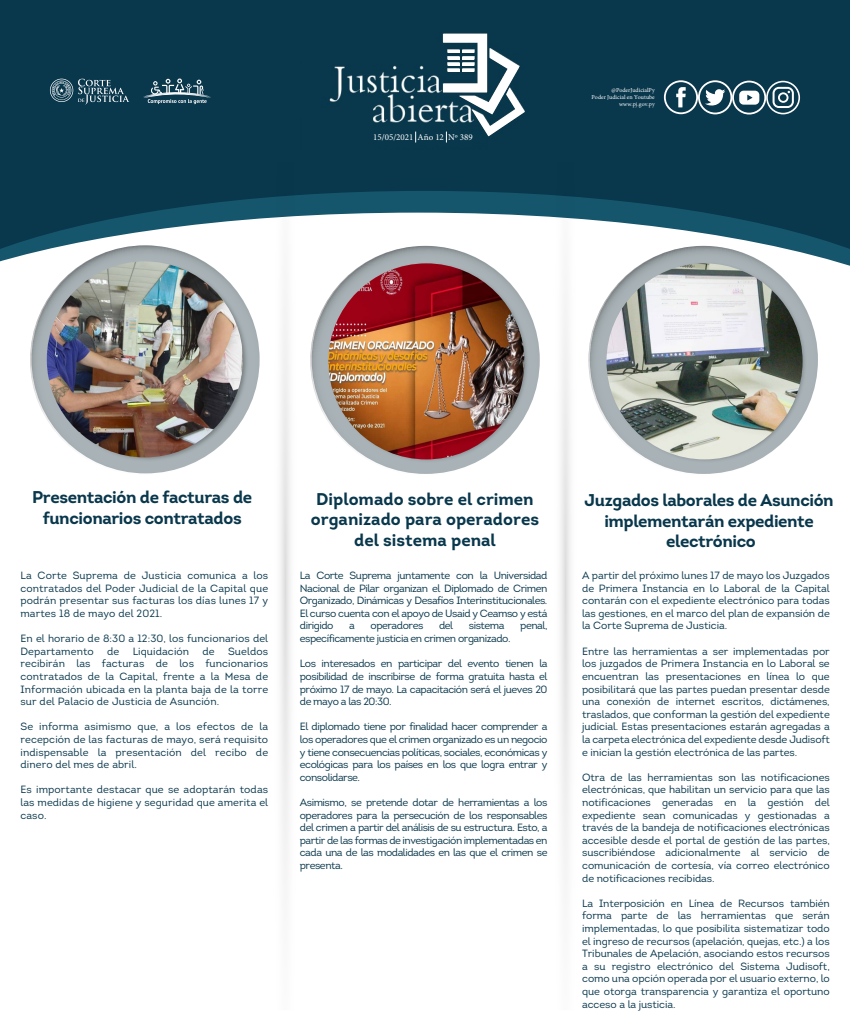
<style>
.page{position:relative;width:850px;height:1025px;background:#fff}
.page>*{position:absolute;margin:0;border:0;box-sizing:border-box;transform-origin:0 0}
.t1{font:700 17px/20.4px "Intro";letter-spacing:-.025em;color:#09374c;text-align:center}
.t2{font:700 17px/20.4px "Intro";color:#09374c;text-align:center}
.t3{font:10.5px/12.6px "Intro";letter-spacing:-.005em;color:#09374c;text-align:justify}
.t4{font:10.5px "Intro";letter-spacing:-.045em;color:#09374c}
.t5{font:8.95px "Minion Pro";color:#fff}
.t6{font:6px/7.2px "Minion Pro";color:#fff;text-align:right}
</style>
<div class="page">
<svg style="left:0;top:0;width:850px;height:260px;background:#214c5f"></svg>
<svg style="left:664px;top:80px;width:136px;height:34px"></svg>
<svg style="left:50px;top:79px;width:79px;height:25px;background:#3b5f70"></svg>
<svg style="left:143px;top:78px;width:68px;height:26px;background:#406374"></svg>
<svg style="left:30px;top:245px;width:229px;height:229px"></svg>
<img style="left:46px;top:260px;width:204px;height:204px">
<img style="left:47px;top:261px;width:196px;height:196px;border-radius:98px">
<svg style="left:310px;top:246px;width:229px;height:228px"></svg>
<img style="left:326px;top:260px;width:204px;height:204px">
<img style="left:328px;top:263px;width:196px;height:196px;border-radius:98px">
<svg style="left:588px;top:246px;width:229px;height:228px"></svg>
<img style="left:604px;top:260px;width:204px;height:204px">
<img style="left:606px;top:263px;width:196px;height:196px;border-radius:98px">
<img style="left:300px;top:22px;width:246px;height:128px">
<svg style="left:272px;top:163px;width:25px;height:706px"></svg>
<svg style="left:552px;top:163px;width:25px;height:706px"></svg>
<svg style="left:443px;top:34px;width:81px;height:108px"></svg>
<p class="t5" style="left:373px;top:131px;width:101px">15/05/2021 Año 12 Nº 389</p>
<p class="t6" style="left:591px;top:86px;width:65px">@PoderJudicialPy<br>Poder Judicial en Youtube www.pj.gov.py</p>
<h1 class="t1" style="left:32px;top:487px;width:221px">Presentación de facturas de funcionarios contratados</h1>
<p class="t3" style="left:20px;top:569px;width:249px">La Corte Suprema de Justicia comunica a los contratados del Poder Judicial de la Capital que podrán presentar sus facturas los días lunes 17 y martes 18 de mayo del 2021.</p>
<p class="t3" style="left:20px;top:632px;width:249px">En el horario de 8:30 a 12:30, los funcionarios del<br>Departamento</p>
<p class="t3" style="left:20px;top:644px;width:249px;text-indent:207px">Sueldos recibirán las facturas de los funcionarios contratados de la Capital, frente a la Mesa de Información ubicada en la planta baja de la torre sur del Palacio de Justicia de Asunción.</p>
<p class="t3" style="left:20px;top:720px;width:249px">Se informa asimismo que, a los efectos de la recepción de las facturas de mayo, será requisito indispensable la presentación del recibo de dinero del mes de abril.</p>
<p class="t3" style="left:20px;top:783px;width:249px">Es importante destacar que se adoptarán todas las medidas de higiene y seguridad que amerita el caso.</p>
<p class="t3" style="left:107px;top:644px;width:14px">de</p>
<p class="t3" style="left:133px;top:644px;width:58px">Liquidación</p>
<p class="t3" style="left:202px;top:644px;width:14px">de</p>
<h1 class="t2" style="left:311px;top:488px;width:229px">Diplomado sobre el crimen organizado para operadores del sistema penal</h1>
<p class="t3" style="left:300px;top:569px;width:249px">La Corte Suprema juntamente con la Universidad Nacional de Pilar organizan el Diplomado de Crimen Organizado, Dinámicas y Desafíos Interinstitucionales.<br>El curso cuenta con el apoyo de Usaid y Ceamso y está dirigido</p>
<p class="t3" style="left:349px;top:619px;width:7px">a</p>
<p class="t4" style="left:370px;top:619px;width:54px">operadores</p>
<p class="t3" style="left:439px;top:619px;width:16px">del</p>
<p class="t4" style="left:469px;top:619px;width:37px">sistema</p>
<p class="t3" style="left:520px;top:619px;width:29px">penal,</p>
<p class="t4" style="left:300px;top:632px;width:212px">específicamente justicia en crimen organizado.</p>
<p class="t3" style="left:300px;top:657px;width:249px">Los interesados en participar del evento tienen la posibilidad de inscribirse de forma gratuita hasta el próximo 17 de mayo. La capacitación será el jueves 20 de mayo a las 20:30.</p>
<p class="t3" style="left:300px;top:720px;width:249px">El diplomado tiene por finalidad hacer comprender a los operadores que el crimen organizado es un negocio y tiene consecuencias políticas, sociales, económicas y ecológicas para los países en los que logra entrar y consolidarse.</p>
<p class="t3" style="left:300px;top:796px;width:249px">Asimismo, se pretende dotar de herramientas a los operadores para la persecución de los responsables del crimen a partir del análisis de su estructura. Esto, a partir de las formas de investigación implementadas en cada una de las modalidades en las que el crimen se presenta.</p>
<h1 class="t1" style="left:584px;top:490px;width:250px">Juzgados laborales de Asunción implementarán expediente electrónico</h1>
<p class="t3" style="left:582px;top:569px;width:249px">A partir del próximo lunes 17 de mayo los Juzgados de Primera Instancia en lo Laboral de la Capital contarán con el expediente electrónico para todas las gestiones, en el marco del plan de expansión de la Corte Suprema de Justicia.</p>
<p class="t3" style="left:582px;top:644px;width:249px">Entre las herramientas a ser implementadas por los juzgados de Primera Instancia en lo Laboral se encuentran las presentaciones en línea lo que posibilitará que las partes puedan presentar desde una conexión de internet escritos, dictámenes, traslados, que conforman la gestión del expediente judicial. Estas presentaciones estarán agregadas a la carpeta electrónica del expediente desde Judisoft e inician la gestión electrónica de las partes.</p>
<p class="t3" style="left:582px;top:770px;width:249px">Otra de las herramientas son las notificaciones electrónicas, que habilitan un servicio para que las notificaciones generadas en la gestión del expediente sean comunicadas y gestionadas a través de la bandeja de notificaciones electrónicas accesible desde el portal de gestión de las partes, suscribiéndose adicionalmente al servicio de comunicación de cortesía, vía correo electrónico de notificaciones recibidas.</p>
<p class="t3" style="left:582px;top:896px;width:249px">La Interposición en Línea de Recursos también forma parte de las herramientas que serán implementadas, lo que posibilita sistematizar todo el ingreso de recursos (apelación, quejas, etc.) a los Tribunales de Apelación, asociando estos recursos a su registro electrónico del Sistema Judisoft, como una opción operada por el usuario externo, lo que otorga transparencia y garantiza el oportuno acceso a la justicia.</p>
</div>
